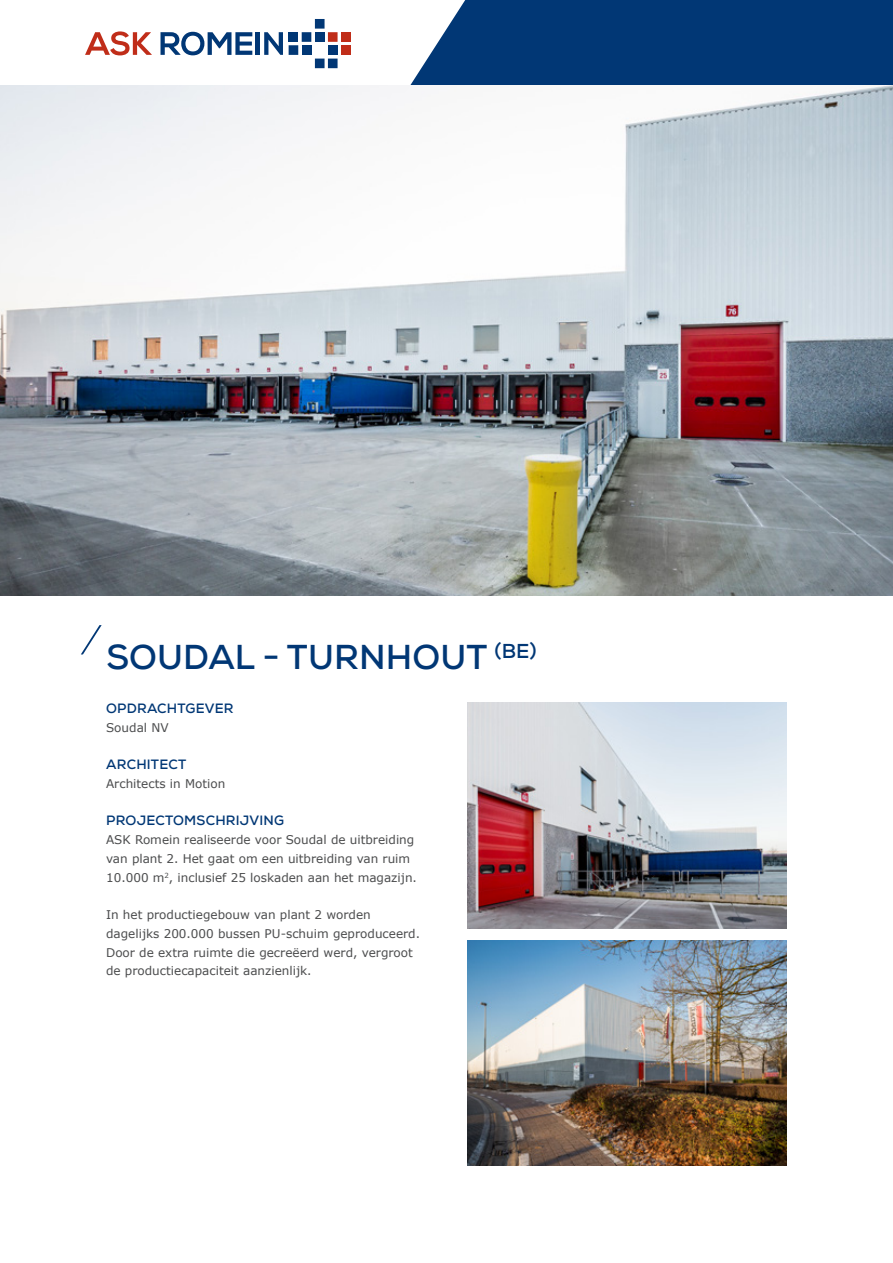
<style>
.page{position:relative;width:893px;height:1263px;background:#fff}
.page>*{position:absolute;margin:0;border:0;box-sizing:border-box;transform-origin:0 0}
.ASK_Hoofdtitel{font:700 34.5px "Nexa";letter-spacing:.005em;color:#013775}
.ASK_Titel{font:700 13.5px "Nexa";letter-spacing:.015em;color:#013775}
.ASK_Text{font:12px/18.8px "Verdana";color:#4b4c4d}
</style>
<div class="page">
<svg style="left:85px;top:0;width:808px;height:85px"></svg>
<svg style="left:81px;top:625px;width:21px;height:29px"></svg>
<img style="left:0;top:85px;width:893px;height:510px">
<img style="left:468px;top:703px;width:319px;height:225px">
<img style="left:468px;top:940px;width:319px;height:226px">
<p class="ASK_Hoofdtitel" style="left:106px;top:635px;width:432px">SOUDAL - TURNHOUT <sup>(BE)</sup></p>
<p class="ASK_Titel" style="left:106px;top:699px;width:129px">OPDRACHTGEVER</p>
<p class="ASK_Text" style="left:106px;top:718px;width:64px">Soudal NV</p>
<p class="ASK_Titel" style="left:106px;top:756px;width:82px">ARCHITECT</p>
<p class="ASK_Text" style="left:106px;top:774px;width:121px">Architects in Motion</p>
<p class="ASK_Titel" style="left:106px;top:812px;width:180px">PROJECTOMSCHRIJVING</p>
<p class="ASK_Text" style="left:106px;top:830px;width:312px">ASK Romein realiseerde voor Soudal de uitbreiding van plant 2. Het gaat om een uitbreiding van ruim<br>10.000 m<sup>2</sup>, inclusief 25 loskaden aan het magazijn.</p>
<p class="ASK_Text" style="left:106px;top:905px;width:315px">In het productiegebouw van plant 2 worden dagelijks 200.000 bussen PU-schuim geproduceerd.<br>Door de extra ruimte die gecreëerd werd, vergroot de productiecapaciteit aanzienlijk.</p>
</div>
